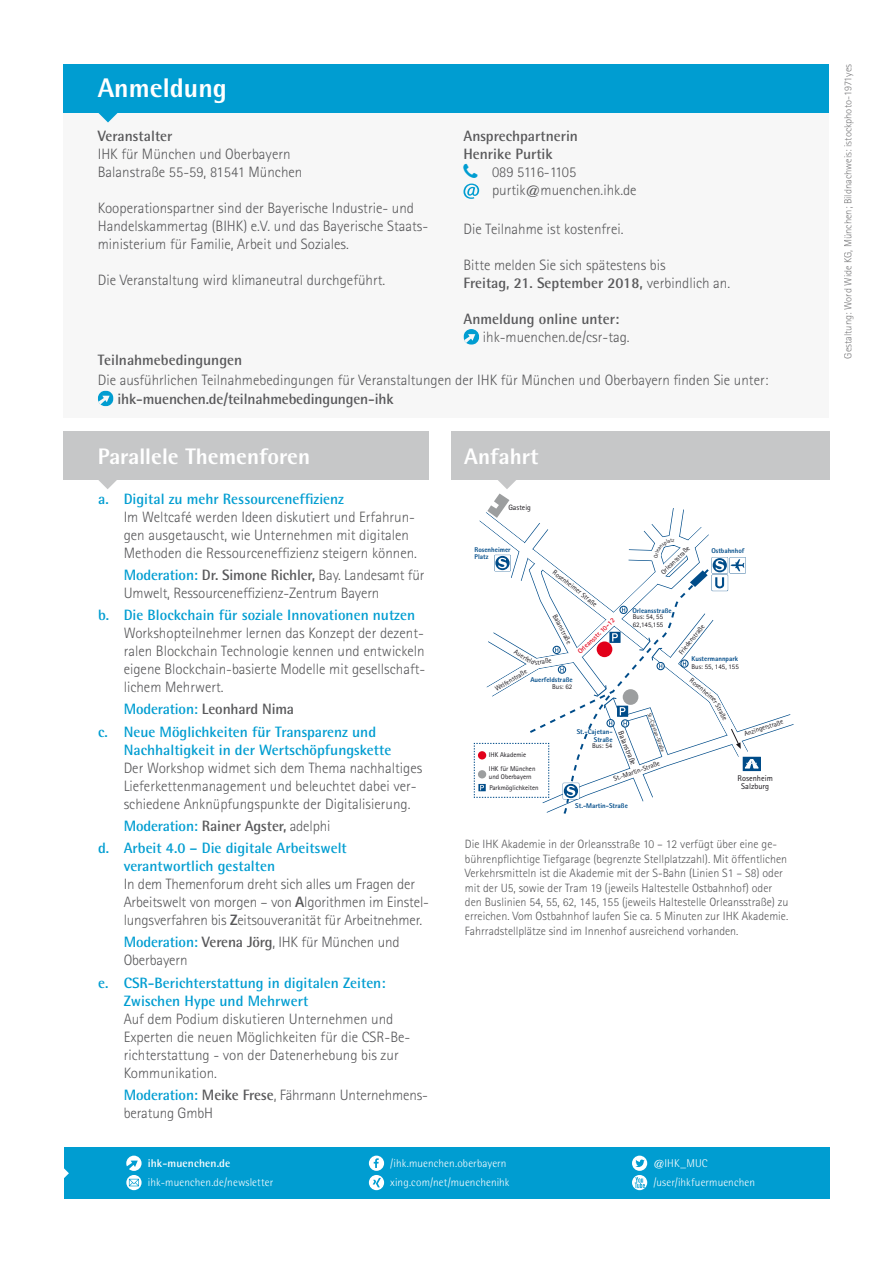
<style>
.page{position:relative;width:893px;height:1263px;background:#fff}
.page>*{position:absolute;margin:0;border:0;box-sizing:border-box;transform-origin:0 0}
.t1{font:800 27px "Agfa Rotis Semisans";color:#fff}
.t2{font:800 22.5px "Agfa Rotis Semisans";color:#fff}
.t3{font:300 15px/18px "Agfa Rotis Sans Serif";color:#58585a}
.t4{font:700 15px/22.2px "Agfa Rotis Semisans";color:#009dd1}
.t5{font:700 15px/18px "Agfa Rotis Semisans";color:#58585a}
.t6{font:300 12px/14.4px "Agfa Rotis Sans Serif";color:#58585a}
.t7{font:300 11.25px/18.6px "Agfa Rotis Semisans";letter-spacing:.01em;color:#fff}
.t8{font:700 11.25px "Agfa Rotis Semisans";letter-spacing:.01em;color:#fff}
.t9{font:300 10.5px "Agfa Rotis Sans Serif";color:#58585a}
.t10{font:8.25px/7.6px "Agfa Rotis Sans Serif";color:#1a171c;text-align:center}
.t11{font:7.65px "Agfa Rotis Sans Serif";color:#1a171c}
.t12{font:6.9px/7.6px "Agfa Rotis Sans Serif";color:#1a171c}
.t13{font:800 6.9px/7.6px "Agfa Rotis Sans Serif";color:#004c89}
.t14{font:700 6.9px "Agfa Rotis Sans Serif";color:#e2001a}
.t15{font:5.55px "Agfa Rotis Sans Serif";color:#1a171c}
.s1{font-family:"Agfa Rotis Sans Serif";font-weight:300}
.s2{color:#009dd1}
.s3{color:#58585a}
.s4{font-family:"Agfa Rotis Sans Serif";font-weight:300;color:#58585a}
.s5{font-weight:800}
.s6{font-family:"Agfa Rotis Semisans";font-weight:700;color:#009dd1}
.s7{font-family:"Agfa Rotis Semisans";font-weight:700}
</style>
<div class="page">
<div style="left:64px;top:92px;width:765px;height:325px;background:#f7f7f7"></div>
<svg style="left:463px;top:184px;width:16px;height:15px"></svg>
<svg style="left:463px;top:329px;width:16px;height:16px"></svg>
<div style="left:64px;top:64px;width:765px;height:49px;background:#009dd1"></div>
<svg style="left:98px;top:113px;width:20px;height:9px"></svg>
<svg style="left:98px;top:391px;width:16px;height:15px"></svg>
<div style="left:64px;top:1147px;width:765px;height:52px;background:#009dd1"></div>
<svg style="left:64px;top:1168px;width:5px;height:10px"></svg>
<svg style="left:369px;top:1175px;width:15px;height:15px"></svg>
<svg style="left:373px;top:1178px;width:8px;height:9px"></svg>
<svg style="left:126px;top:1175px;width:16px;height:15px"></svg>
<svg style="left:129px;top:1179px;width:10px;height:7px"></svg>
<svg style="left:126px;top:1155px;width:16px;height:16px"></svg>
<svg style="left:632px;top:1155px;width:15px;height:16px"></svg>
<svg style="left:635px;top:1159px;width:10px;height:8px"></svg>
<svg style="left:632px;top:1175px;width:15px;height:15px"></svg>
<svg style="left:635px;top:1177px;width:10px;height:11px"></svg>
<div style="left:369px;top:1155px;width:15px;height:16px;background:#fff;border-radius:50%"></div>
<svg style="left:374px;top:1158px;width:5px;height:10px"></svg>
<div style="left:64px;top:431px;width:365px;height:48px;background:#c6c7c8"></div>
<svg style="left:98px;top:479px;width:19px;height:10px"></svg>
<div style="left:451px;top:431px;width:378px;height:48px;background:#c6c7c8"></div>
<svg style="left:474px;top:479px;width:326px;height:335px"></svg>
<h1 class="t1" style="left:98px;top:71px;width:131px">Anmeldung</h1>
<p class="t5" style="left:98px;top:126px;width:76px">Veranstalter</p>
<p class="t3" style="left:98px;top:145px;width:206px">IHK für München und Oberbayern<br>Balanstraße 55-59, 81541 München</p>
<p class="t3" style="left:98px;top:199px;width:332px">Kooperationspartner sind der Bayerische Industrie- und<br>Handelskammertag (BIHK) e.V. und das Bayerische Staats&shy;ministerium für Familie, Arbeit und Soziales.</p>
<p class="t3" style="left:98px;top:271px;width:289px">Die Veranstaltung wird klimaneutral durchgeführt.</p>
<p class="t5" style="left:463px;top:126px;width:116px">Ansprechpartnerin<br>Henrike Purtik</p>
<p class="t3" style="left:492px;top:163px;width:146px">089 5116-1105 purtik@muenchen.ihk.de</p>
<p class="t3" style="left:463px;top:220px;width:161px">Die Teilnahme ist kostenfrei.</p>
<p class="t3" style="left:463px;top:256px;width:204px">Bitte melden Sie sich spätestens bis</p>
<p class="t5" style="left:463px;top:274px;width:268px">Freitag, 21. September 2018, <span class="s1">verbindlich an.</span></p>
<p class="t5" style="left:463px;top:310px;width:157px">Anmeldung online unter:</p>
<p class="t3" style="left:483px;top:328px;width:148px">ihk-muenchen.de/csr-tag.</p>
<p class="t5" style="left:98px;top:351px;width:146px">Teilnahmebedingungen</p>
<p class="t3" style="left:98px;top:371px;width:672px">Die ausführlichen Teilnahmebedingungen für Veranstaltungen der IHK für München und Oberbayern finden Sie unter:</p>
<p class="t5" style="left:117px;top:389px;width:278px">ihk-muenchen.de/teilnahmebedingungen-ihk</p>
<h2 class="t2" style="left:98px;top:442px;width:214px">Parallele Themenforen</h2>
<h2 class="t2" style="left:464px;top:442px;width:76px">Anfahrt</h2>
<p class="t4" style="left:98px;top:487px;width:247px">a. Digital zu mehr Ressourceneffizienz</p>
<p class="t3" style="left:124px;top:507px;width:295px">Im Weltcafé werden Ideen diskutiert und Erfahrun&shy;gen ausgetauscht, wie Unternehmen mit digitalen<br>Methoden die Ressourceneffizienz steigern können.</p>
<p class="t5" style="left:124px;top:565px;width:302px"><span class="s2">Moderation:</span> Dr. Simone Richler, <span class="s1">Bay. Landesamt für</span></p>
<p class="t3" style="left:124px;top:584px;width:257px">Umwelt, Ressourceneffizienz-Zentrum Bayern</p>
<p class="t4" style="left:98px;top:604px;width:318px">b. Die Blockchain für soziale Innovationen nutzen</p>
<p class="t3" style="left:124px;top:624px;width:303px;text-align:justify">Workshopteilnehmer lernen das Konzept der dezent&shy;ralen Blockchain Technologie kennen und entwickeln eigene Blockchain-basierte Modelle mit gesellschaft&shy;lichem Mehrwert.</p>
<p class="t4" style="left:98px;top:698px;width:279px;text-indent:26px">Moderation: <span class="s3">Leonhard Nima<br></span>c. Neue Möglichkeiten für Transparenz und</p>
<p class="t4" style="left:124px;top:738px;width:269px">Nachhaltigkeit in der Wertschöpfungskette</p>
<p class="t3" style="left:124px;top:758px;width:300px">Der Workshop widmet sich dem Thema nachhaltiges<br>Lieferkettenmanagement und beleuchtet dabei ver&shy;schiedene Anknüpfungspunkte der Digitalisierung.</p>
<p class="t4" style="left:98px;top:814px;width:250px;text-indent:26px">Moderation: <span class="s3">Rainer Agster,</span> <span class="s4">adelphi<br></span>d. Arbeit 4.0 – Die digitale Arbeitswelt</p>
<p class="t4" style="left:124px;top:855px;width:153px">verantwortlich gestalten</p>
<p class="t3" style="left:124px;top:875px;width:307px">In dem Themenforum dreht sich alles um Fragen der<br>Arbeitswelt von morgen – von <span class="s5">A</span>lgorithmen im Einstel&shy;lungsverfahren bis <span class="s5">Z</span>eitsouveranität für Arbeitnehmer.</p>
<p class="t3" style="left:124px;top:933px;width:277px"><span class="s6">Moderation:</span> <span class="s7">Verena Jörg</span>, IHK für München und<br>Oberbayern</p>
<p class="t4" style="left:124px;top:973px;width:263px;line-height:18px;text-indent:-26px">e. CSR-Berichterstattung in digitalen Zeiten:<br>Zwischen Hype und Mehrwert</p>
<p class="t3" style="left:124px;top:1009px;width:288px">Auf dem Podium diskutieren Unternehmen und Experten die neuen Möglichkeiten für die CSR-Be&shy;richterstattung - von der Datenerhebung bis zur Kommunikation.</p>
<p class="t3" style="left:124px;top:1086px;width:306px"><span class="s6">Moderation:</span> <span class="s7">Meike Frese</span>, Fährmann Unternehmens&shy;beratung GmbH</p>
<p class="t11" style="left:508px;top:503px;width:24px">Gasteig</p>
<p class="t13" style="left:475px;top:545px;width:38px">Rosenheimer<br>Platz</p>
<p class="t12" style="left:659px;top:570px;width:39px;rotate:-44deg">Orleansstraße</p>
<p class="t13" style="left:711px;top:546px;width:35px">Ostbahnhof</p>
<p class="t12" style="left:556px;top:568px;width:56px;rotate:38deg">Rosenheimer Straße</p>
<p class="t13" style="left:632px;top:606px;width:41px">Orleansstraße</p>
<p class="t12" style="left:558px;top:613px;width:34px;rotate:62deg">Balanstraße</p>
<p class="t12" style="left:633px;top:613px;width:32px">Bus: 54, 55<br>62,145,155</p>
<p class="t14" style="left:576px;top:649px;width:50px;rotate:-44deg">Orleansstr. 10-12</p>
<p class="t12" style="left:677px;top:651px;width:38px;rotate:-51deg">Friedenstraße</p>
<p class="t12" style="left:517px;top:648px;width:24px;rotate:30deg">Auerfeld</p>
<p class="t12" style="left:534px;top:659px;width:18px;rotate:-9deg">straße</p>
<p class="t13" style="left:691px;top:654px;width:48px">Kustermannpark</p>
<p class="t12" style="left:691px;top:662px;width:49px">Bus: 55, 145, 155</p>
<p class="t12" style="left:494px;top:686px;width:37px;rotate:-31deg">Welfenstraße</p>
<p class="t13" style="left:530px;top:676px;width:44px">Auerfeldstraße</p>
<p class="t12" style="left:693px;top:676px;width:31px;rotate:39deg">Rosenheim</p>
<p class="t12" style="left:717px;top:696px;width:26px;rotate:62deg">er Straße</p>
<p class="t12" style="left:552px;top:683px;width:22px">Bus: 62</p>
<p class="t15" style="left:652px;top:712px;width:42px;rotate:70deg">St.-Cajetan-Straße</p>
<p class="t12" style="left:743px;top:730px;width:42px;rotate:-18deg">Anzingerstraße</p>
<p class="t13" style="left:577px;top:727px;width:37px;text-align:right">St.-Cajetan-<br>Straße</p>
<p class="t11" style="left:625px;top:730px;width:37px;rotate:68deg">Balanstraße</p>
<p class="t12" style="left:612px;top:775px;width:50px;rotate:-20deg">St.-Martin-Straße</p>
<p class="t13" style="left:575px;top:802px;width:54px">St.-Martin-Straße</p>
<p class="t12" style="left:592px;top:742px;width:22px">Bus: 54</p>
<p class="t12" style="left:489px;top:750px;width:39px">IHK Akademie</p>
<p class="t12" style="left:489px;top:784px;width:51px">Parkmöglichkeiten</p>
<p class="t12" style="left:489px;top:765px;width:48px">IHK für München und Oberbayern</p>
<p class="t10" style="left:737px;top:775px;width:37px">Rosenheim<br>Salzburg</p>
<p class="t6" style="left:465px;top:837px;width:325px">Die IHK Akademie in der Orleansstraße 10 – 12 verfügt über eine ge&shy;bührenpflichtige Tiefgarage (begrenzte Stellplatzzahl). Mit öffentlichen Verkehrsmitteln ist die Akademie mit der S-Bahn (Linien S1 – S8) oder mit der U5, sowie der Tram 19 (jeweils Haltestelle Ostbahnhof) oder den Buslinien 54, 55, 62, 145, 155 (jeweils Haltestelle Orleansstraße) zu erreichen. Vom Ostbahnhof laufen Sie ca. 5 Minuten zur IHK Akademie.<br>Fahrradstellplätze sind im Innenhof ausreichend vorhanden.</p>
<p class="t8" style="left:148px;top:1156px;width:84px">ihk-muenchen.de</p>
<p class="t7" style="left:148px;top:1173px;width:127px">ihk-muenchen.de/newsletter</p>
<p class="t7" style="left:390px;top:1154px;width:118px">/ihk.muenchen.oberbayern</p>
<p class="t7" style="left:390px;top:1173px;width:121px">xing.com/net/muenchenihk</p>
<p class="t7" style="left:653px;top:1154px;width:103px">@IHK_MUC /user/ihkfuermuenchen</p>
<p class="t9" style="left:842px;top:359px;width:296px;rotate:-90deg">Gestaltung: Word Wide KG, München; Bildnachweis: istockphoto-1971yes</p>
</div>
